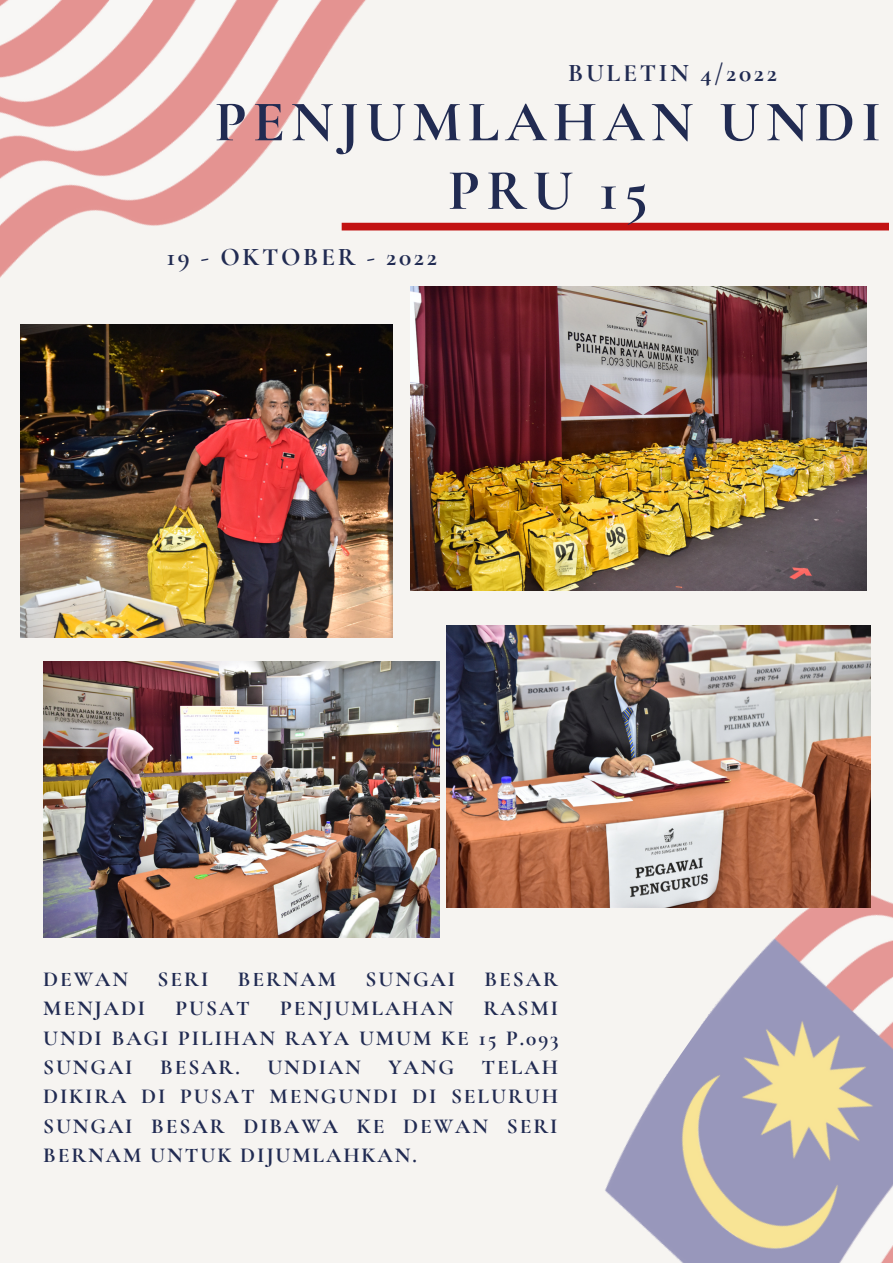
<style>
.page{position:relative;width:893px;height:1264px;background:#fff}
.page>*{position:absolute;margin:0;border:0;box-sizing:border-box;transform-origin:0 0}
.t1{font:700 57.9px/68.6px "Cormorant Garamond";letter-spacing:.105em;color:#212b52;text-align:center}
.t2{font:700 25.5px "Cormorant Garamond";letter-spacing:.105em;color:#212b52}
.t3{font:700 21.3px/29.4px "Cormorant Garamond";letter-spacing:.09em;color:#212b52;text-align:justify}
</style>
<div class="page">
<div style="left:0;top:0;width:892px;height:1262px;background:#f6f4f1"></div>
<img style="left:0;top:0;width:409px;height:585px">
<img style="left:560px;top:586px;width:332px;height:676px">
<div style="left:341px;top:223px;width:548px;height:7px;background:#c21212"></div>
<img style="left:410px;top:287px;width:456px;height:303px">
<img style="left:43px;top:661px;width:396px;height:276px">
<img style="left:21px;top:325px;width:372px;height:312px">
<img style="left:446px;top:625px;width:424px;height:282px">
<p class="t2" style="left:568px;top:58px;width:210px">BULETIN 4/2022</p>
<h1 class="t1" style="left:215px;top:88px;width:667px">PENJUMLAHAN UNDI<br>PRU 15</h1>
<p class="t2" style="left:167px;top:241px;width:272px">19 - OKTOBER - 2022</p>
<p class="t3" style="left:43px;top:964px;width:86px">DEWAN</p>
<p class="t3" style="left:157px;top:964px;width:52px">SERI</p>
<p class="t3" style="left:238px;top:964px;width:100px">BERNAM</p>
<p class="t3" style="left:365px;top:964px;width:91px">SUNGAI</p>
<p class="t3" style="left:484px;top:964px;width:75px">BESAR</p>
<p class="t3" style="left:43px;top:993px;width:104px">MENJADI</p>
<p class="t3" style="left:175px;top:993px;width:76px">PUSAT</p>
<p class="t3" style="left:280px;top:993px;width:175px">PENJUMLAHAN</p>
<p class="t3" style="left:43px;top:993px;width:517px;text-indent:440px">RASMI UNDI BAGI PILIHAN RAYA UMUM KE 15 P.093<br>SUNGAI</p>
<p class="t3" style="left:43px;top:1052px;width:516px;text-indent:438px">TELAH DIKIRA DI PUSAT MENGUNDI DI SELURUH SUNGAI BESAR DIBAWA KE DEWAN SERI BERNAM UNTUK DIJUMLAHKAN.</p>
<p class="t3" style="left:160px;top:1052px;width:81px">BESAR.</p>
<p class="t3" style="left:267px;top:1052px;width:95px">UNDIAN</p>
<p class="t3" style="left:388px;top:1052px;width:67px">YANG</p>
</div>
